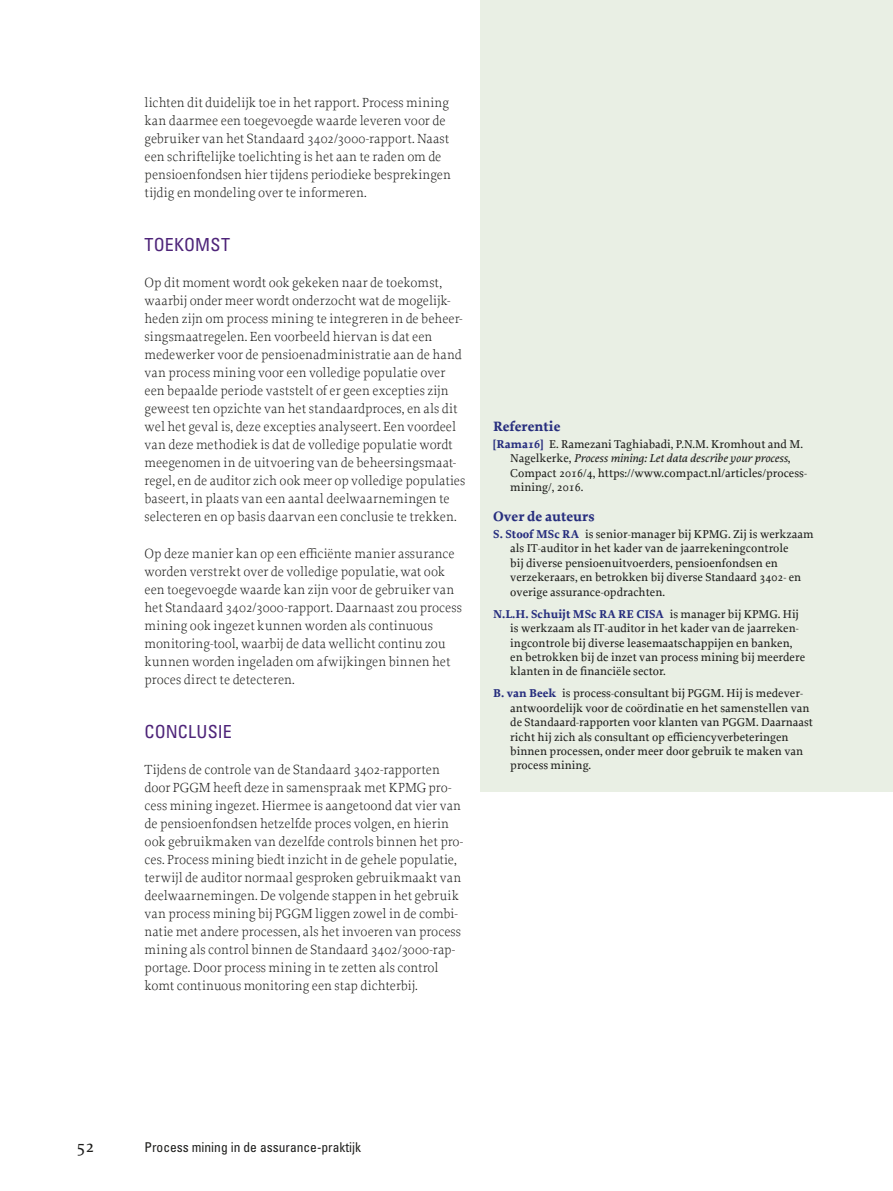
<style>
.page{position:relative;width:893px;height:1191px;background:#fff}
.page>*{position:absolute;margin:0;border:0;box-sizing:border-box;transform-origin:0 0}
.Kop1{font:condensed 18px "Univers LT Std";letter-spacing:.01em;color:#4e2479}
.t1{font:500 18px "Proforma";color:#1d1d1b}
.Uitgelicht-Literatuu{font:700 14.25px "Proforma";color:#272e7e}
.Alinea-eerste{font:300 13.8px/18px "Proforma";color:#1d1d1b}
.Alinea{font:300 13.8px/18px "Proforma";color:#1d1d1b}
.t2{font:condensed 13.5px "Univers LT Std";color:#1d1d1b}
.Uitgelicht-Literatuu-2{font:500 12px/14.4px "Proforma";color:#1d1d1b}
.s1{font-weight:700;color:#272e7e}
.s2{font-style:italic}
</style>
<div class="page">
<div style="left:480px;top:0;width:413px;height:791px;background:#e9efe4"></div>
<p class="Alinea" style="left:145px;top:94px;width:308px">lichten dit duidelijk toe in het rapport. Process mining kan daarmee een toegevoegde waarde leveren voor de gebruiker van het Standaard 3402/3000-rapport. Naast een schriftelijke toelichting is het aan te raden om de pensioenfondsen hier tijdens periodieke besprekingen tijdig en mondeling over te informeren.</p>
<p class="Kop1" style="left:145px;top:233px;width:87px">TOEKOMST</p>
<p class="Alinea-eerste" style="left:145px;top:274px;width:322px">Op dit moment wordt ook gekeken naar de toekomst, waarbij onder meer wordt onderzocht wat de mogelijk&shy;heden zijn om process mining te integreren in de beheer&shy;singsmaatregelen. Een voorbeeld hiervan is dat een medewerker voor de pensioenadministratie aan de hand van process mining voor een volledige populatie over een bepaalde periode vaststelt of er geen excepties zijn geweest ten opzichte van het standaardproces, en als dit wel het geval is, deze excepties analyseert. Een voordeel van deze methodiek is dat de volledige populatie wordt meegenomen in de uitvoering van de beheersingsmaat&shy;regel, en de auditor zich ook meer op volledige populaties baseert, in plaats van een aantal deelwaarnemingen te selecteren en op basis daarvan een conclusie te trekken.</p>
<p class="Alinea" style="left:145px;top:544px;width:319px">Op deze manier kan op een efficiënte manier assurance worden verstrekt over de volledige populatie, wat ook een toegevoegde waarde kan zijn voor de gebruiker van het Standaard 3402/3000-rapport. Daarnaast zou process mining ook ingezet kunnen worden als continuous monitoring-tool, waarbij de data wellicht continu zou kunnen worden ingeladen om afwijkingen binnen het proces direct te detecteren.</p>
<p class="Kop1" style="left:145px;top:719px;width:89px">CONCLUSIE</p>
<p class="Alinea-eerste" style="left:145px;top:760px;width:320px">Tijdens de controle van de Standaard 3402-rapporten door PGGM heeft deze in samenspraak met KPMG pro&shy;cess mining ingezet. Hiermee is aangetoond dat vier van de pensioenfondsen hetzelfde proces volgen, en hierin ook gebruikmaken van dezelfde controls binnen het pro&shy;ces. Process mining biedt inzicht in de gehele populatie, terwijl de auditor normaal gesproken gebruikmaakt van deelwaarnemingen. De volgende stappen in het gebruik van process mining bij PGGM liggen zowel in de combi&shy;natie met andere processen, als het invoeren van process mining als control binnen de Standaard 3402/3000-rap&shy;portage. Door process mining in te zetten als control komt continuous monitoring een stap dichterbij.</p>
<p class="Uitgelicht-Literatuu" style="left:493px;top:418px;width:69px">Referentie</p>
<p class="Uitgelicht-Literatuu-2" style="left:510px;top:437px;width:298px;text-indent:-17px"><span class="s1">[Rama16]</span> E. Ramezani Taghiabadi, P.N.M. Kromhout and M.<br>Nagelkerke, <span class="s2">Process mining: Let data describe your process</span>, Compact 2016/4, https://www.compact.nl/articles/process&shy;mining/, 2016.</p>
<p class="Uitgelicht-Literatuu" style="left:493px;top:508px;width:103px">Over de auteurs</p>
<p class="Uitgelicht-Literatuu-2" style="left:510px;top:527px;width:305px;text-indent:-17px"><span class="s1">S. Stoof MSc RA</span> is senior-manager bij KPMG. Zij is werkzaam als IT-auditor in het kader van de jaarrekeningcontrole<br>bij diverse pensioenuitvoerders, pensioenfondsen en verzekeraars, en betrokken bij diverse Standaard 3402- en overige assurance-opdrachten.</p>
<p class="Uitgelicht-Literatuu-2" style="left:510px;top:606px;width:296px;text-indent:-17px"><span class="s1">N.L.H. Schuijt MSc RA RE CISA</span> is manager bij KPMG. Hij is werkzaam als IT-auditor in het kader van de jaarreken&shy;ingcontrole bij diverse leasemaatschappijen en banken, en betrokken bij de inzet van process mining bij meerdere klanten in de financiële sector.</p>
<p class="Uitgelicht-Literatuu-2" style="left:510px;top:686px;width:304px;text-indent:-17px"><span class="s1">B. van Beek</span> is process-consultant bij PGGM. Hij is medever&shy;antwoordelijk voor de coördinatie en het samenstellen van de Standaard-rapporten voor klanten van PGGM. Daarnaast richt hij zich als consultant op efficiencyverbeteringen binnen processen, onder meer door gebruik te maken van process mining.</p>
<h1 class="t1" style="left:77px;top:1134px;width:19px">52</h1>
<p class="t2" style="left:145px;top:1138px;width:218px">Process mining in de assurance-praktijk</p>
</div>
